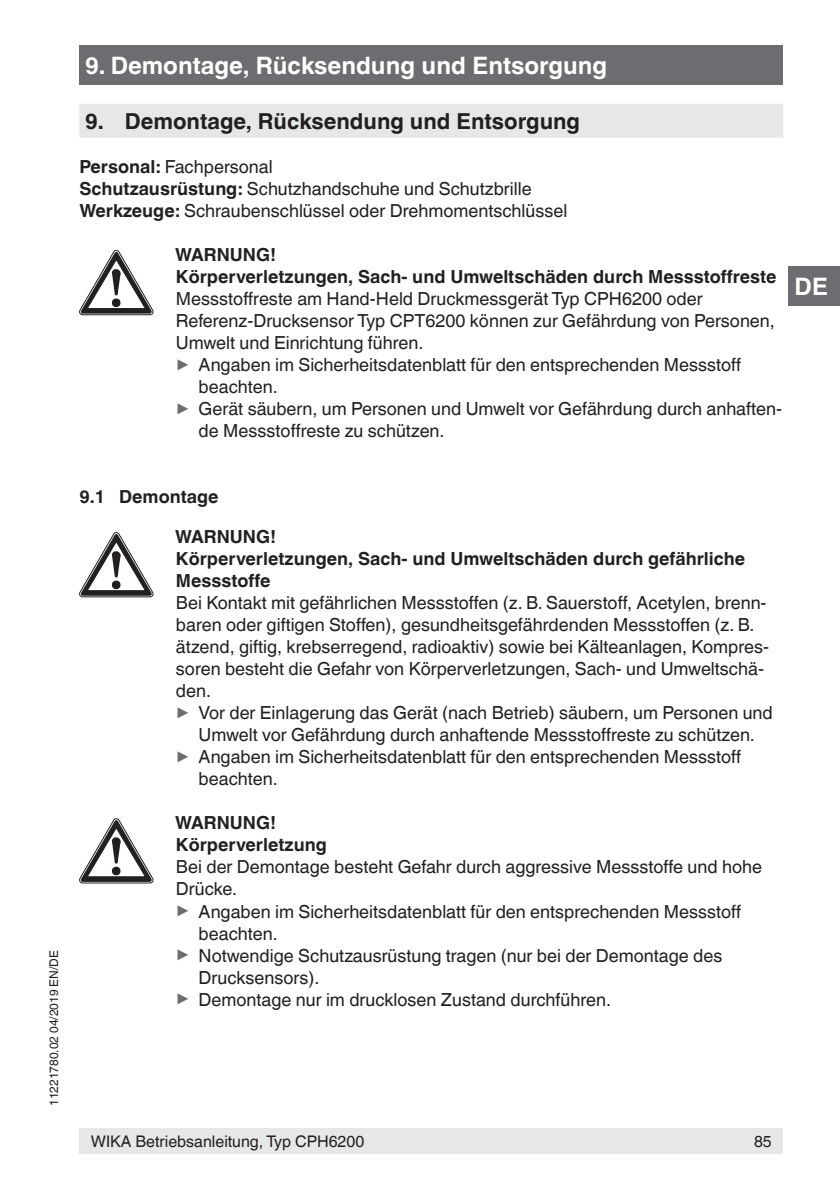
<style>
.page{position:relative;width:840px;height:1191px;background:#fff}
.page>*{position:absolute;margin:0;border:0;box-sizing:border-box;transform-origin:0 0}
.t1{font:700 24px "Helvetica World";color:#fff}
.t2{font:700 22px "Helvetica World";color:#231f20}
.t3{font:18px/22px "Helvetica World";color:#231f20}
.t4{font:700 18px/22px "Helvetica World";color:#231f20}
.t5{font:16px "Helvetica World";color:#231f20}
.t6{font:12px "Helvetica World";color:#231f20}
.s1{font-weight:700}
.s2{font-size:17.8px;color:#6c6d70}
</style>
<div class="page">
<div style="left:79px;top:1128px;width:703px;height:26px;background:#e6e7e9"></div>
<div style="left:79px;top:45px;width:703px;height:40px;background:#6c6d70"></div>
<div style="left:788px;top:266px;width:51px;height:40px;background:#6c6d70"></div>
<div style="left:79px;top:104px;width:703px;height:34px;background:#e6e7e9"></div>
<svg style="left:79px;top:250px;width:74px;height:65px"></svg>
<svg style="left:79px;top:532px;width:74px;height:65px"></svg>
<svg style="left:79px;top:818px;width:74px;height:65px"></svg>
<p class="t6" style="left:47px;top:1106px;width:157px;rotate:-90deg">11221780.02 04/2019 EN/DE</p>
<h1 class="t1" style="left:85px;top:51px;width:523px">9. Demontage, Rücksendung und Entsorgung</h1>
<p class="t2" style="left:85px;top:109px;width:496px">9. Demontage, Rücksendung und Entsorgung</p>
<p class="t3" style="left:79px;top:156px;width:489px"><span class="s1">Personal:</span> Fachpersonal<br><span class="s1">Schutzausrüstung:</span> Schutzhandschuhe und Schutzbrille<br><span class="s1">Werkzeuge:</span> Schraubenschlüssel oder Drehmomentschlüssel</p>
<p class="t4" style="left:175px;top:244px;width:602px">WARNUNG!<br>Körperverletzungen, Sach- und Umweltschäden durch Messstoffreste</p>
<p class="t3" style="left:176px;top:288px;width:528px">Messstoffreste am Hand-Held Druckmessgerät Typ CPH6200 oder</p>
<p class="t3" style="left:176px;top:310px;width:600px">Referenz-Drucksensor Typ CPT6200 können zur Gefährdung von Personen,</p>
<p class="t3" style="left:176px;top:332px;width:249px">Umwelt und Einrichtung führen.</p>
<p class="t3" style="left:176px;top:354px;width:566px"><span class="s2">▶</span> Angaben im Sicherheitsdatenblatt für den entsprechenden Messstoff</p>
<p class="t3" style="left:198px;top:376px;width:81px">beachten.</p>
<p class="t3" style="left:176px;top:398px;width:607px"><span class="s2">▶</span> Gerät säubern, um Personen und Umwelt vor Gefährdung durch anhaften-</p>
<p class="t3" style="left:198px;top:420px;width:247px">de Messstoffreste zu schützen.</p>
<h1 class="t1" style="left:794px;top:273px;width:35px">DE</h1>
<p class="t4" style="left:79px;top:486px;width:140px">9.1 Demontage</p>
<p class="t4" style="left:175px;top:526px;width:571px">WARNUNG!<br>Körperverletzungen, Sach- und Umweltschäden durch gefährliche<br>Messstoffe</p>
<p class="t3" style="left:176px;top:592px;width:592px">Bei Kontakt mit gefährlichen Messstoffen (z. B. Sauerstoff, Acetylen, brenn-</p>
<p class="t3" style="left:176px;top:614px;width:579px">baren oder giftigen Stoffen), gesundheitsgefährdenden Messstoffen (z. B.</p>
<p class="t3" style="left:176px;top:636px;width:594px">ätzend, giftig, krebserregend, radioaktiv) sowie bei Kälteanlagen, Kompres-</p>
<p class="t3" style="left:176px;top:658px;width:589px">soren besteht die Gefahr von Körperverletzungen, Sach- und Umweltschä-</p>
<p class="t3" style="left:176px;top:680px;width:37px">den.</p>
<p class="t3" style="left:176px;top:702px;width:598px"><span class="s2">▶</span> Vor der Einlagerung das Gerät (nach Betrieb) säubern, um Personen und</p>
<p class="t3" style="left:198px;top:724px;width:557px">Umwelt vor Gefährdung durch anhaftende Messstoffreste zu schützen.</p>
<p class="t3" style="left:176px;top:746px;width:566px"><span class="s2">▶</span> Angaben im Sicherheitsdatenblatt für den entsprechenden Messstoff</p>
<p class="t3" style="left:198px;top:768px;width:81px">beachten.</p>
<p class="t4" style="left:175px;top:812px;width:153px">WARNUNG!<br>Körperverletzung</p>
<p class="t3" style="left:176px;top:856px;width:587px">Bei der Demontage besteht Gefahr durch aggressive Messstoffe und hohe</p>
<p class="t3" style="left:176px;top:878px;width:63px">Drücke.</p>
<p class="t3" style="left:176px;top:900px;width:566px"><span class="s2">▶</span> Angaben im Sicherheitsdatenblatt für den entsprechenden Messstoff</p>
<p class="t3" style="left:198px;top:922px;width:81px">beachten.</p>
<p class="t3" style="left:176px;top:944px;width:547px"><span class="s2">▶</span> Notwendige Schutzausrüstung tragen (nur bei der Demontage des</p>
<p class="t3" style="left:198px;top:966px;width:122px">Drucksensors).</p>
<p class="t3" style="left:176px;top:988px;width:436px"><span class="s2">▶</span> Demontage nur im drucklosen Zustand durchführen.</p>
<p class="t5" style="left:91px;top:1132px;width:275px">WIKA Betriebsanleitung, Typ CPH6200</p>
<p class="t5" style="left:753px;top:1132px;width:19px">85</p>
</div>
